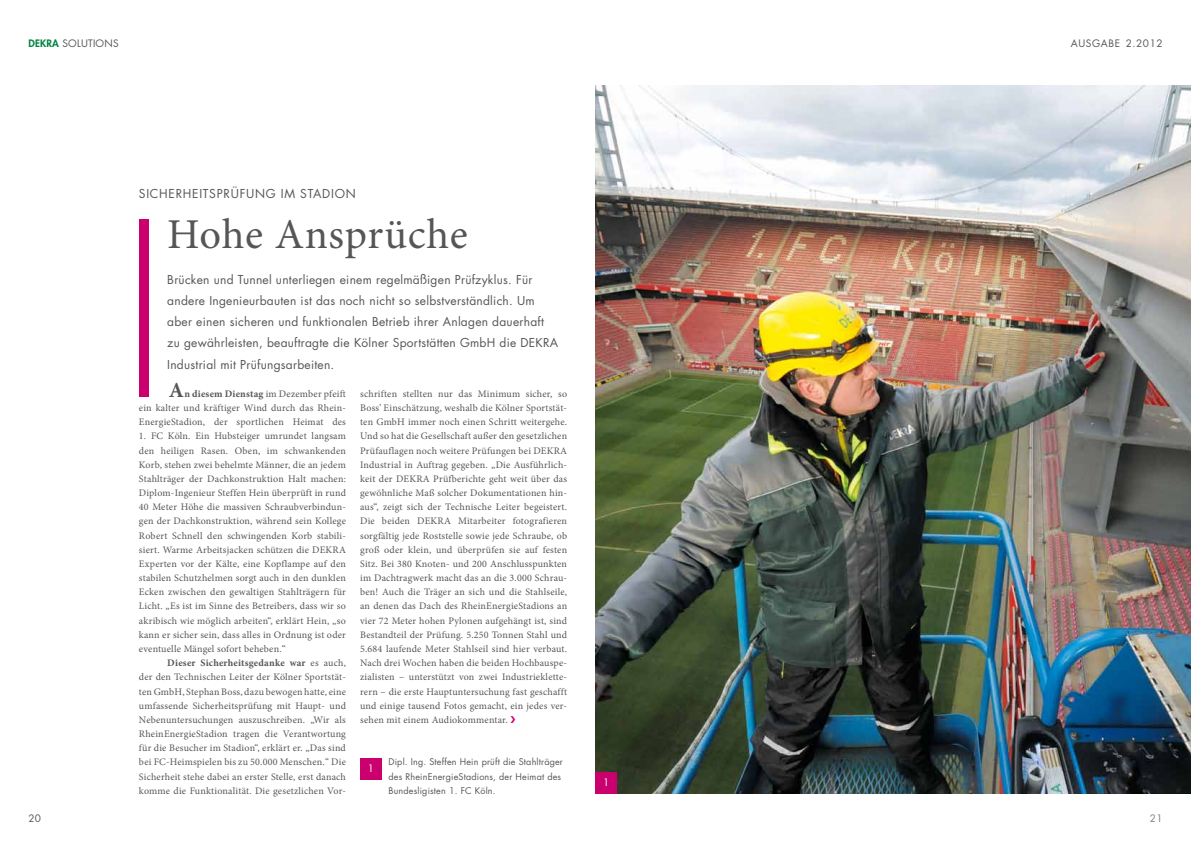
<style>
.page{position:relative;width:1191px;height:842px;background:#fff}
.page>*{position:absolute;margin:0;border:0;box-sizing:border-box;transform-origin:0 0}
.t1{font:42.5px "Minion Pro";letter-spacing:.015em;color:#565656}
.t2{font:12px/21.3px "Futura Std";letter-spacing:.02em;color:#565656}
.t3{font:10px/14.2px "Minion Pro";letter-spacing:.02em;color:#565656;text-align:justify}
.t4{font:10px "Futura Std";letter-spacing:.02em;color:#565656}
.t5{font:10px "Futura Std";color:#7d7d7d}
.t6{font:10px "Futura Std";color:#fff}
.t7{font:9px/14.2px "Futura Std";letter-spacing:.02em;color:#565656}
.s1{font-weight:800;color:#008243}
.s2{font-weight:700;font-size:21.5px}
.s3{font-weight:700}
.s4{color:#cb006f}
</style>
<div class="page">
<img style="left:595px;top:85px;width:596px;height:709px">
<div style="left:139px;top:220px;width:10px;height:177px;background:#cb006f"></div>
<div style="left:595px;top:772px;width:22px;height:22px;background:#cb006f"></div>
<div style="left:360px;top:758px;width:21px;height:22px;background:#cb006f"></div>
<p class="t4" style="left:28px;top:37px;width:92px"><span class="s1">DEKRA</span> SOLUTIONS</p>
<p class="t4" style="left:28px;top:812px;width:14px">20</p>
<p class="t2" style="left:139px;top:183px;width:29px">Sicherheitspr</p>
<p class="t2" style="left:231px;top:183px;width:19px">üfung</p>
<p class="t2" style="left:281px;top:183px;width:36px">im Stadion</p>
<h1 class="t1" style="left:167px;top:206px;width:302px">Hohe Ansprüche</h1>
<p class="t2" style="left:167px;top:269px;width:392px">Brücken und Tunnel unterliegen einem regelmäßigen Prüfzyklus. Für andere Ingenieurbauten ist das noch nicht so selbstverständlich. Um aber einen sicheren und funktionalen Betrieb ihrer Anlagen dauerhaft zu gewährleisten, beauftragte die Kölner Sportstätten GmbH die DEKRA Industrial mit Prüfungsarbeiten.</p>
<p class="t3" style="left:139px;top:387px;width:208px;text-indent:30px"><span class="s2">A</span><span class="s3">n diesem Dienstag</span> im Dezember pfeift ein kalter und kräftiger Wind durch das Rhein-EnergieStadion, der sportlichen Heimat des</p>
<p class="t3" style="left:139px;top:429px;width:208px">1. FC Köln. Ein Hubsteiger umrundet langsam den heiligen Rasen. Oben, im schwankenden Korb, stehen zwei behelmte Männer, die an jedem Stahlträger der Dachkonstruktion Halt machen:<br>Diplom-Ingenieur Steffen Hein überprüft in rund 40 Meter Höhe die massiven Schraubverbindun&shy;gen der Dachkonstruktion, während sein Kollege Robert Schnell den schwingenden Korb stabili&shy;siert. Warme Arbeitsjacken schützen die DEKRA Experten vor der Kälte, eine Kopflampe auf den stabilen Schutzhelmen sorgt auch in den dunklen Ecken zwischen den gewaltigen Stahlträgern für Licht. „Es ist im Sinne des Betreibers, dass wir so akribisch wie möglich arbeiten“, erklärt Hein, „so kann er sicher sein, dass alles in Ordnung ist oder eventuelle Mängel sofort beheben.“</p>
<p class="t3" style="left:139px;top:656px;width:208px;text-indent:28px"><span class="s3">Dieser Sicherheitsgedanke war</span> es auch, der den Technischen Leiter der Kölner Sportstät&shy;ten GmbH, Stephan Boss, dazu bewogen hatte, eine umfassende Sicherheitsprüfung mit Haupt- und Nebenuntersuchungen auszuschreiben. „Wir als RheinEnergieStadion tragen die Verantwortung für die Besucher im Stadion“, erklärt er. „Das sind bei FC-Heimspielen bis zu 50.000 Menschen.“ Die Sicherheit stehe dabei an erster Stelle, erst danach komme die Funktionalität. Die gesetzlichen Vor-</p>
<p class="t3" style="left:360px;top:387px;width:208px">schriften stellten nur das Minimum sicher, so Boss’ Einschätzung, weshalb die Kölner Sportstät&shy;ten GmbH immer noch einen Schritt weitergehe.<br>Und so hat die Gesellschaft außer den gesetzlichen Prüfauflagen noch weitere Prüfungen bei DEKRA Industrial in Auftrag gegeben. „Die Ausführlich&shy;keit der DEKRA Prüfberichte geht weit über das gewöhnliche Maß solcher Dokumentationen hin&shy;aus“, zeigt sich der Technische Leiter begeistert.<br>Die beiden DEKRA Mitarbeiter fotografieren sorgfältig jede Roststelle sowie jede Schraube, ob groß oder klein, und überprüfen sie auf festen Sitz. Bei 380 Knoten- und 200 Anschlusspunkten im Dachtragwerk macht das an die 3.000 Schrau&shy;ben! Auch die Träger an sich und die Stahlseile, an denen das Dach des RheinEnergieStadions an vier 72 Meter hohen Pylonen aufgehängt ist, sind Bestandteil der Prüfung. 5.250 Tonnen Stahl und 5.684 laufende Meter Stahlseil sind hier verbaut.<br>Nach drei Wochen haben die beiden Hochbauspe&shy;zialisten – unterstützt von zwei Industrieklette&shy;rern – die erste Hauptuntersuchung fast geschafft und einige tausend Fotos gemacht, ein jedes ver&shy;sehen mit einem Audiokommentar. <span class="s4">❯</span></p>
<p class="t6" style="left:368px;top:762px;width:8px">1</p>
<p class="t7" style="left:388px;top:755px;width:176px">Dipl. Ing. Steffen Hein prüft die Stahlträger des RheinEnergieStadions, der Heimat des<br>Bundesligisten 1. FC Köln.</p>
<p class="t6" style="left:603px;top:776px;width:8px">1</p>
<p class="t4" style="left:1070px;top:37px;width:16px">Ausgabe</p>
<p class="t4" style="left:1125px;top:37px;width:38px">2.2012</p>
<p class="t5" style="left:1149px;top:812px;width:14px">21</p>
</div>
